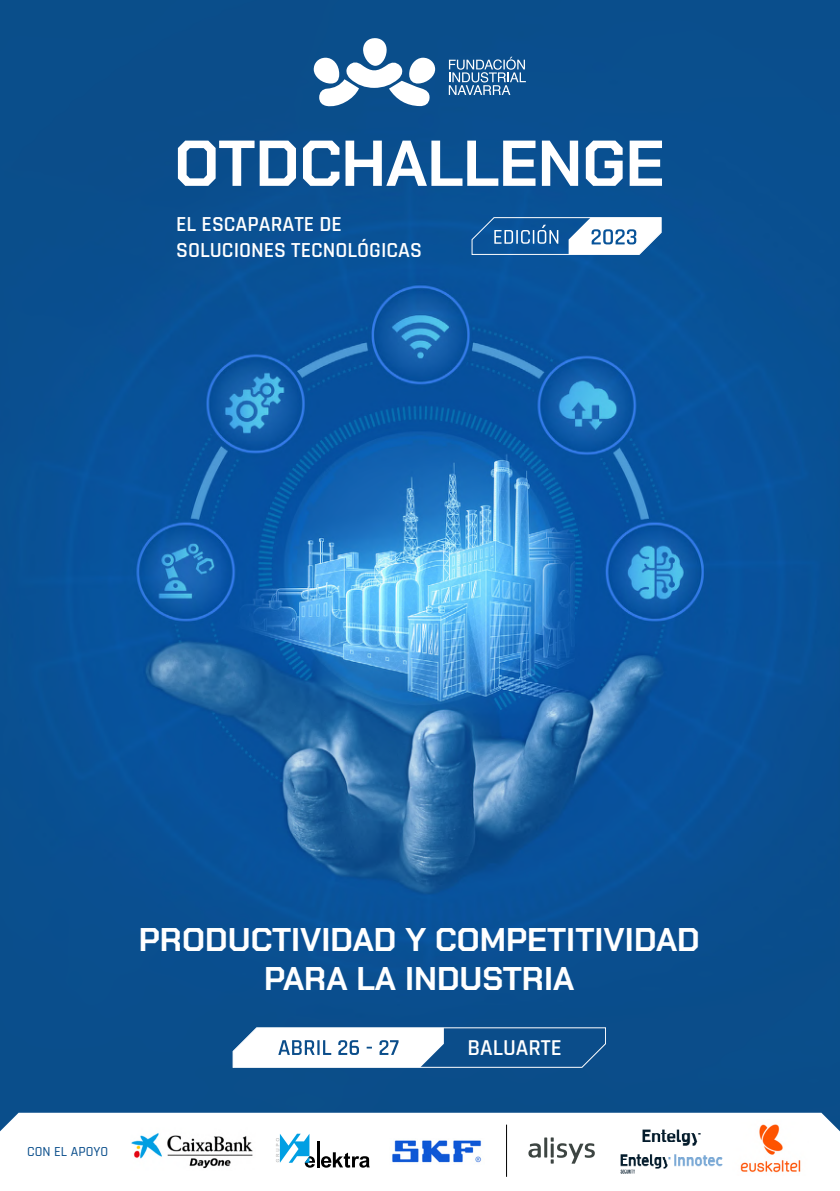
<style>
.page{position:relative;width:840px;height:1191px;background:#fff}
.page>*{position:absolute;margin:0;border:0;box-sizing:border-box;transform-origin:0 0}
.t1{font:700 32.8px/39.4px "Chakra Petch";color:#fff;text-align:center}
.t2{font:600 23px "Rajdhani";color:#fff}
.t3{font:600 21.6px/26px "Rajdhani";color:#fff}
.t4{font:500 14px "Rajdhani";color:#0a4e8b}
</style>
<div class="page">
<img style="left:0;top:0;width:839px;height:1112px">
<svg style="left:313px;top:38px;width:122px;height:70px"></svg>
<svg style="left:448px;top:57px;width:77px;height:38px;background:#4a7cab"></svg>
<svg style="left:178px;top:141px;width:118px;height:45px"></svg>
<svg style="left:303px;top:141px;width:36px;height:45px"></svg>
<svg style="left:345px;top:141px;width:190px;height:45px"></svg>
<svg style="left:541px;top:141px;width:37px;height:45px"></svg>
<svg style="left:585px;top:141px;width:37px;height:45px"></svg>
<svg style="left:629px;top:141px;width:32px;height:45px"></svg>
<svg style="left:232px;top:1027px;width:373px;height:40px"></svg>
<svg style="left:471px;top:217px;width:190px;height:38px"></svg>
<svg style="left:0;top:1112px;width:839px;height:65px"></svg>
<img style="left:131px;top:1127px;width:124px;height:43px">
<hr style="left:316px;top:1141px;width:3px;height:26px;background:#000">
<svg style="left:321px;top:1152px;width:48px;height:15px"></svg>
<svg style="left:276px;top:1133px;width:39px;height:34px"></svg>
<img style="left:389px;top:1138px;width:95px;height:26px">
<hr style="left:506px;top:1124px;width:1px;height:52px;background:#000">
<svg style="left:528px;top:1137px;width:66px;height:26px"></svg>
<img style="left:732px;top:1119px;width:75px;height:57px">
<img style="left:634px;top:1124px;width:74px;height:26px">
<img style="left:616px;top:1150px;width:109px;height:27px">
<p class="t3" style="left:176px;top:211px;width:247px">EL ESCAPARATE DE<br>SOLUCIONES TECNOLÓGICAS</p>
<p class="t1" style="left:139px;top:919px;width:562px">PRODUCTIVIDAD Y COMPETITIVIDAD<br>PARA LA INDUSTRIA</p>
<p class="t2" style="left:467px;top:1033px;width:96px">BALUARTE</p>
<p class="t4" style="left:27px;top:1143px;width:83px">CON EL APOYO</p>
</div>
